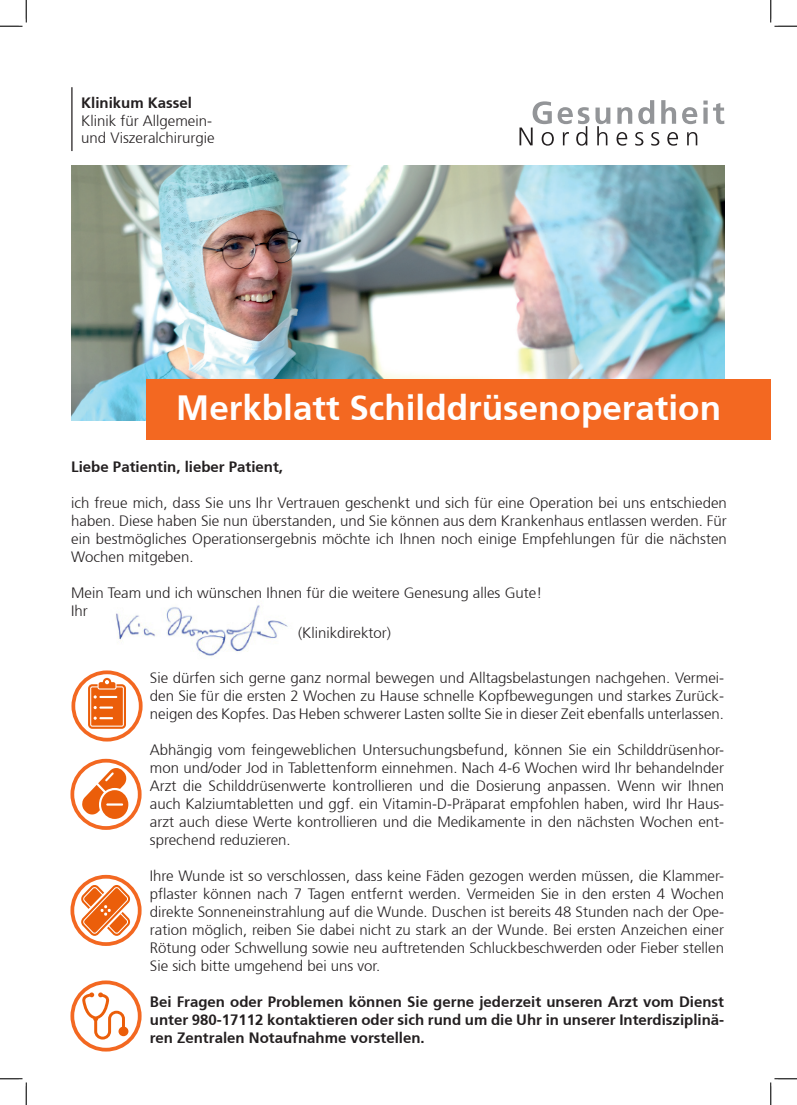
<style>
.page{position:relative;width:797px;height:1105px;background:#fff}
.page>*{position:absolute;margin:0;border:0;box-sizing:border-box;transform-origin:0 0}
.t1{font:700 35px "Frutiger";color:#fff}
.t2{font:300 15px/18px "Frutiger";color:#231f20;text-align:justify}
.t3{font:700 15px/18px "Frutiger";color:#231f20;text-align:justify}
</style>
<div class="page">
<img style="left:71px;top:165px;width:653px;height:255px">
<img style="left:116px;top:605px;width:172px;height:52px">
<div style="left:146px;top:379px;width:624px;height:60px;background:#f36821"></div>
<hr style="left:71px;top:87px;width:2px;height:64px;background:#231f20">
<svg style="left:617px;top:107px;width:15px;height:17px"></svg>
<svg style="left:638px;top:100px;width:16px;height:24px"></svg>
<svg style="left:661px;top:100px;width:15px;height:24px"></svg>
<svg style="left:682px;top:107px;width:15px;height:17px"></svg>
<svg style="left:703px;top:101px;width:4px;height:23px"></svg>
<svg style="left:713px;top:103px;width:11px;height:21px"></svg>
<svg style="left:519px;top:101px;width:70px;height:45px"></svg>
<svg style="left:595px;top:108px;width:15px;height:37px"></svg>
<svg style="left:616px;top:132px;width:11px;height:14px"></svg>
<svg style="left:635px;top:132px;width:8px;height:14px"></svg>
<svg style="left:651px;top:132px;width:8px;height:14px"></svg>
<svg style="left:667px;top:132px;width:11px;height:14px"></svg>
<svg style="left:687px;top:132px;width:10px;height:13px"></svg>
<div style="left:70px;top:759px;width:72px;height:71px;border:4px solid #f36821;border-radius:50%"></div>
<div style="left:70px;top:875px;width:72px;height:71px;border:4px solid #f36821;border-radius:50%"></div>
<div style="left:70px;top:980px;width:72px;height:71px;border:4px solid #f36821;border-radius:50%"></div>
<div style="left:71px;top:670px;width:72px;height:71px;border:4px solid #f36821;border-radius:50%"></div>
<svg style="left:82px;top:768px;width:46px;height:51px"></svg>
<svg style="left:81px;top:884px;width:50px;height:52px"></svg>
<svg style="left:82px;top:992px;width:46px;height:47px"></svg>
<svg style="left:88px;top:678px;width:38px;height:51px;background:#ef8546"></svg>
<svg style="left:0;top:0;width:27px;height:27px"></svg>
<svg style="left:0;top:1078px;width:27px;height:27px"></svg>
<svg style="left:770px;top:0;width:27px;height:27px"></svg>
<svg style="left:770px;top:1078px;width:27px;height:27px"></svg>
<p class="t3" style="left:81px;top:95px;width:112px">Klinikum Kassel</p>
<p class="t2" style="left:81px;top:114px;width:135px;line-height:16.2px">Klinik für Allgemein&shy;und Viszeralchirurgie</p>
<h1 class="t1" style="left:176px;top:393px;width:546px">Merkblatt Schilddrüsenoperation</h1>
<p class="t3" style="left:71px;top:459px;width:213px">Liebe Patientin, lieber Patient,</p>
<p class="t2" style="left:71px;top:495px;width:657px">ich freue mich, dass Sie uns Ihr Vertrauen geschenkt und sich für eine Operation bei uns entschieden haben. Diese haben Sie nun überstanden, und Sie können aus dem Krankenhaus entlassen werden. Für ein bestmögliches Operationsergebnis möchte ich Ihnen noch einige Empfehlungen für die nächsten Wochen mitgeben.</p>
<p class="t2" style="left:71px;top:585px;width:472px">Mein Team und ich wünschen Ihnen für die weitere Genesung alles Gute!<br>Ihr</p>
<p class="t2" style="left:298px;top:625px;width:95px">(Klinikdirektor)</p>
<p class="t2" style="left:150px;top:670px;width:576px">Sie dürfen sich gerne ganz normal bewegen und Alltagsbelastungen nachgehen. Vermei&shy;den Sie für die ersten 2 Wochen zu Hause schnelle Kopfbewegungen und starkes Zurück&shy;neigen des Kopfes. Das Heben schwerer Lasten sollte Sie in dieser Zeit ebenfalls unterlassen.</p>
<p class="t2" style="left:150px;top:742px;width:576px">Abhängig vom feingeweblichen Untersuchungsbefund, können Sie ein Schilddrüsenhor&shy;mon und/oder Jod in Tablettenform einnehmen. Nach 4-6 Wochen wird Ihr behandelnder Arzt die Schilddrüsenwerte kontrollieren und die Dosierung anpassen. Wenn wir Ihnen auch Kalziumtabletten und ggf. ein Vitamin-D-Präparat empfohlen haben, wird Ihr Haus&shy;arzt auch diese Werte kontrollieren und die Medikamente in den nächsten Wochen ent&shy;sprechend reduzieren.</p>
<p class="t2" style="left:150px;top:868px;width:576px">Ihre Wunde ist so verschlossen, dass keine Fäden gezogen werden müssen, die Klammer&shy;pflaster können nach 7 Tagen entfernt werden. Vermeiden Sie in den ersten 4 Wochen direkte Sonneneinstrahlung auf die Wunde. Duschen ist bereits 48 Stunden nach der Ope&shy;ration möglich, reiben Sie dabei nicht zu stark an der Wunde. Bei ersten Anzeichen einer Rötung oder Schwellung sowie neu auftretenden Schluckbeschwerden oder Fieber stellen Sie sich bitte umgehend bei uns vor.</p>
<p class="t3" style="left:150px;top:994px;width:576px">Bei Fragen oder Problemen können Sie gerne jederzeit unseren Arzt vom Dienst unter 980-17112 kontaktieren oder sich rund um die Uhr in unserer Interdisziplinä&shy;ren Zentralen Notaufnahme vorstellen.</p>
</div>
